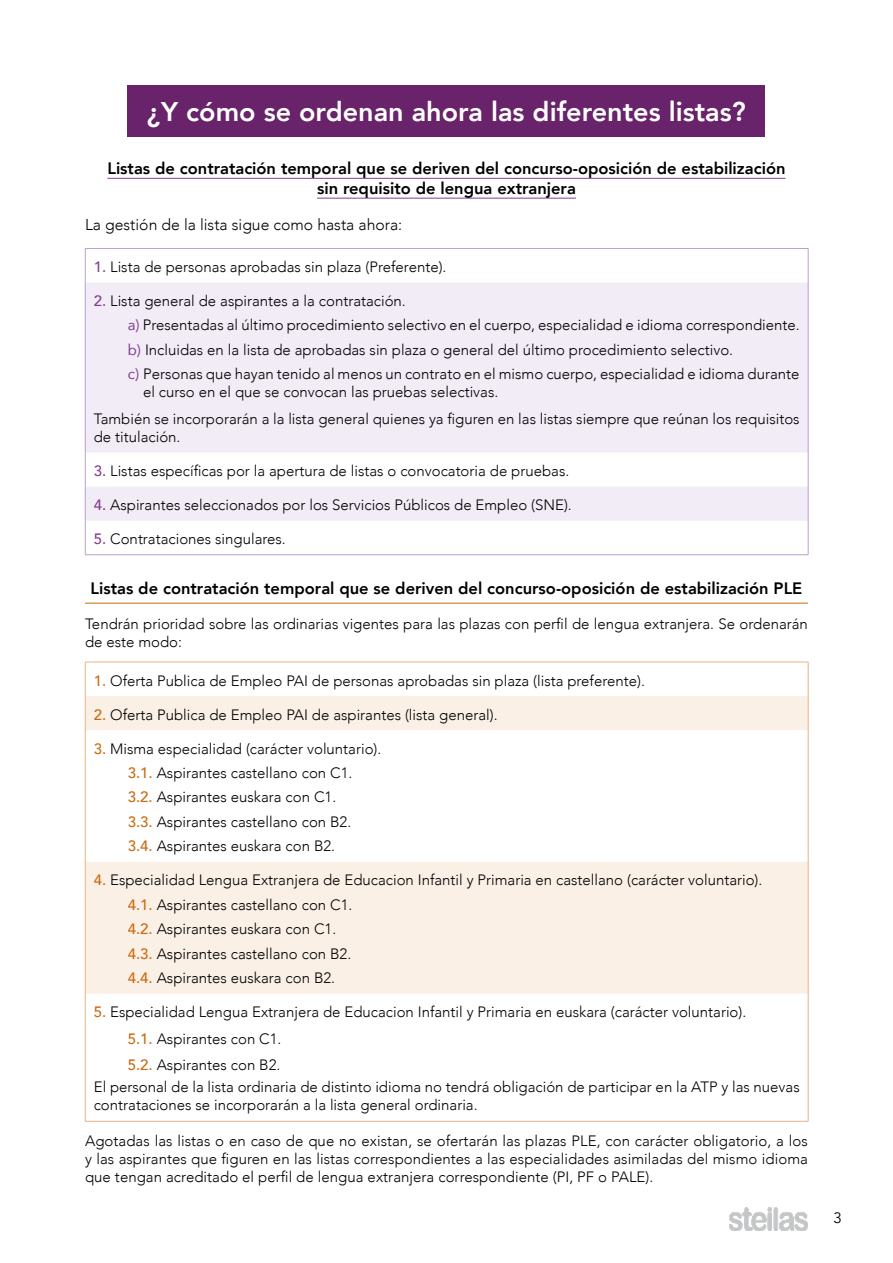
<style>
.page{position:relative;width:893px;height:1263px;background:#fff}
.page>*{position:absolute;margin:0;border:0;box-sizing:border-box;transform-origin:0 0}
.t1{font:800 27px "Avenir";color:#fff}
.t2{font:800 16.5px/19.8px "Avenir";color:#000;text-align:center}
.t3{font:300 15.75px "Avenir";color:#000}
.t4{font:300 15px/24.3px "Avenir";color:#000}
.t5{font:15px "Avenir";color:#000}
.s1{font-weight:500;color:#823f91}
.s2{font-weight:400;color:#823f91}
.s3{font-weight:500;color:#c96b0f}
</style>
<div class="page">
<img style="left:729px;top:1208px;width:79px;height:22px">
<hr style="left:107px;top:178px;width:678px;height:1px;background:#823f91">
<hr style="left:317px;top:198px;width:259px;height:1px;background:#823f91">
<hr style="left:85px;top:603px;width:723px;height:1px;background:#c96b0f">
<svg style="left:86px;top:283px;width:722px;height:238px;fill:#f1ecf6"></svg>
<hr style="left:85px;top:248px;width:723px;height:1px;background:#bc9fcb">
<hr style="left:85px;top:249px;width:1px;height:34px;background:#bc9fcb">
<hr style="left:808px;top:249px;width:1px;height:34px;background:#bc9fcb">
<hr style="left:85px;top:283px;width:1px;height:170px;background:#bc9fcb">
<hr style="left:808px;top:283px;width:1px;height:170px;background:#bc9fcb">
<hr style="left:85px;top:453px;width:1px;height:34px;background:#bc9fcb">
<hr style="left:808px;top:453px;width:1px;height:34px;background:#bc9fcb">
<hr style="left:85px;top:487px;width:1px;height:34px;background:#bc9fcb">
<hr style="left:808px;top:487px;width:1px;height:34px;background:#bc9fcb">
<hr style="left:85px;top:521px;width:1px;height:33px;background:#bc9fcb">
<hr style="left:808px;top:521px;width:1px;height:33px;background:#bc9fcb">
<hr style="left:85px;top:554px;width:723px;height:1px;background:#bc9fcb">
<svg style="left:86px;top:696px;width:722px;height:298px;fill:#fbf0e6"></svg>
<hr style="left:85px;top:662px;width:1px;height:34px;background:#e6b484">
<hr style="left:85px;top:662px;width:723px;height:1px;background:#e6b484">
<hr style="left:808px;top:662px;width:1px;height:34px;background:#e6b484">
<hr style="left:85px;top:696px;width:1px;height:34px;background:#e6b484">
<hr style="left:808px;top:696px;width:1px;height:34px;background:#e6b484">
<hr style="left:85px;top:730px;width:1px;height:132px;background:#e6b484">
<hr style="left:808px;top:730px;width:1px;height:132px;background:#e6b484">
<hr style="left:85px;top:862px;width:1px;height:132px;background:#e6b484">
<hr style="left:808px;top:862px;width:1px;height:132px;background:#e6b484">
<hr style="left:85px;top:994px;width:1px;height:127px;background:#e6b484">
<hr style="left:808px;top:994px;width:1px;height:127px;background:#e6b484">
<hr style="left:85px;top:1121px;width:723px;height:1px;background:#e6b484">
<div style="left:128px;top:85px;width:637px;height:51px;background:#68236b"></div>
<h1 class="t1" style="left:147px;top:90px;width:600px">¿Y cómo se ordenan ahora las diferentes listas?</h1>
<p class="t2" style="left:107px;top:158px;width:680px">Listas de contratación temporal que se deriven del concurso-oposición de estabilización sin requisito de lengua extranjera</p>
<p class="t3" style="left:85px;top:215px;width:319px">La gestión de la lista sigue como hasta ahora:</p>
<p class="t4" style="left:94px;top:255px;width:354px"><span class="s1">1.</span> Lista de personas aprobadas sin plaza (Preferente).</p>
<p class="t4" style="left:128px;top:289px;width:673px;text-indent:-34px"><span class="s1">2.</span> Lista general de aspirantes a la contratación.<br><span class="s2">a)</span> Presentadas al último procedimiento selectivo en el cuerpo, especialidad e idioma correspondiente. <span class="s2">b)</span> Incluidas en la lista de aprobadas sin plaza o general del último procedimiento selectivo.<br><span class="s2">c)</span> Personas que hayan tenido al menos un contrato en el mismo cuerpo, especialidad e idioma durante</p>
<p class="t4" style="left:94px;top:379px;width:707px;line-height:26.5px;text-indent:49px">el curso en el que se convocan las pruebas selectivas.<br>También se incorporarán a la lista general quienes ya figuren en las listas siempre que reúnan los requisitos</p>
<p class="t4" style="left:94px;top:424px;width:88px">de titulación.</p>
<p class="t4" style="left:94px;top:459px;width:477px"><span class="s1">3.</span> Listas específicas por la apertura de listas o convocatoria de pruebas.</p>
<p class="t4" style="left:94px;top:493px;width:480px"><span class="s1">4.</span> Aspirantes seleccionados por los Servicios Públicos de Empleo (SNE).</p>
<p class="t4" style="left:94px;top:527px;width:194px"><span class="s1">5.</span> Contrataciones singulares.</p>
<p class="t2" style="left:91px;top:579px;width:713px">Listas de contratación temporal que se deriven del concurso-oposición de estabilización PLE</p>
<p class="t4" style="left:85px;top:615px;width:724px;line-height:18px">Tendrán prioridad sobre las ordinarias vigentes para las plazas con perfil de lengua extranjera. Se ordenarán de este modo:</p>
<p class="t4" style="left:94px;top:668px;width:553px"><span class="s3">1.</span> Oferta Publica de Empleo PAI de personas aprobadas sin plaza (lista preferente).</p>
<p class="t4" style="left:94px;top:702px;width:405px"><span class="s3">2.</span> Oferta Publica de Empleo PAI de aspirantes (lista general).</p>
<p class="t4" style="left:128px;top:736px;width:255px;text-indent:-34px"><span class="s3">3.</span> Misma especialidad (carácter voluntario).<br><span class="s3">3.1.</span> Aspirantes castellano con C1.<br><span class="s3">3.2.</span> Aspirantes euskara con C1.<br><span class="s3">3.3.</span> Aspirantes castellano con B2.<br><span class="s3">3.4.</span> Aspirantes euskara con B2.</p>
<p class="t4" style="left:128px;top:868px;width:636px;text-indent:-34px"><span class="s3">4.</span> Especialidad Lengua Extranjera de Educacion Infantil y Primaria en castellano (carácter voluntario).<br><span class="s3">4.1.</span> Aspirantes castellano con C1.<br><span class="s3">4.2.</span> Aspirantes euskara con C1.<br><span class="s3">4.3.</span> Aspirantes castellano con B2.<br><span class="s3">4.4.</span> Aspirantes euskara con B2.</p>
<p class="t4" style="left:128px;top:999px;width:620px;line-height:26.5px;text-indent:-34px"><span class="s3">5.</span> Especialidad Lengua Extranjera de Educacion Infantil y Primaria en euskara (carácter voluntario).<br><span class="s3">5.1.</span> Aspirantes con C1.<br><span class="s3">5.2.</span> Aspirantes con B2.</p>
<p class="t4" style="left:94px;top:1078px;width:707px;line-height:18px">El personal de la lista ordinaria de distinto idioma no tendrá obligación de participar en la ATP y las nuevas contrataciones se incorporarán a la lista general ordinaria.</p>
<p class="t4" style="left:85px;top:1132px;width:724px;line-height:18px;text-align:justify">Agotadas las listas o en caso de que no existan, se ofertarán las plazas PLE, con carácter obligatorio, a los y las aspirantes que figuren en las listas correspondientes a las especialidades asimiladas del mismo idioma que tengan acreditado el perfil de lengua extranjera correspondiente (PI, PF o PALE).</p>
<p class="t5" style="left:834px;top:1208px;width:10px">3</p>
</div>
